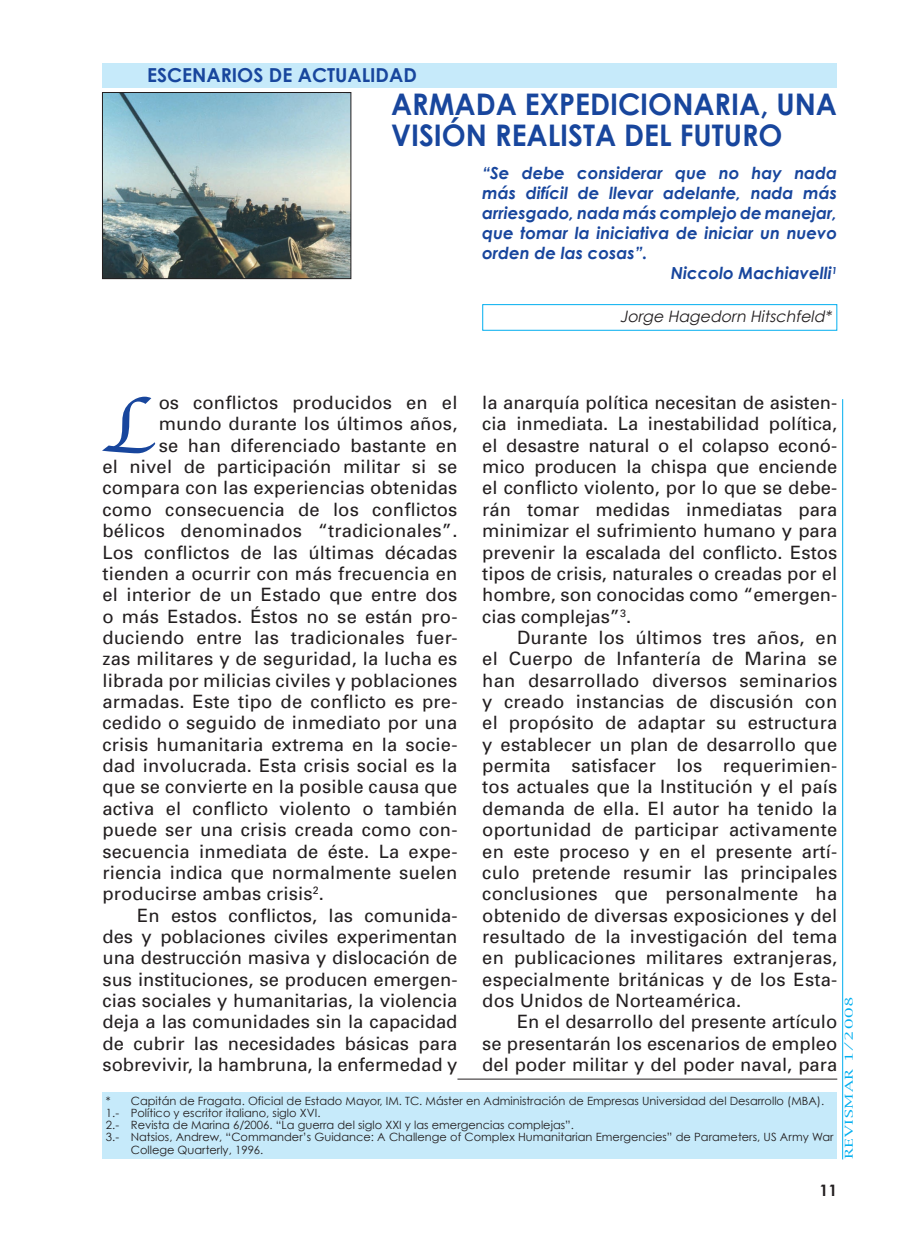
<style>
.page{position:relative;width:905px;height:1252px;background:#fff}
.page>*{position:absolute;margin:0;border:0;box-sizing:border-box;transform-origin:0 0}
.t1{font:81.38px "Apple Chancery";color:#18469d}
.t2{font:700 29.75px/31.5px "Century Gothic";color:#18469d;scale:.96 1}
.t3{font:700 19.25px "Century Gothic";color:#18469d}
.t4{font:18.38px/21.3px "Univers";letter-spacing:.01em;color:#231f20;text-align:justify}
.t5{font:italic 700 16.62px "Century Gothic";color:#18469d}
.t6{font:italic 15.75px "Century Gothic";color:#231f20}
.t7{font:700 15.75px "Century Gothic";color:#231f20}
.t8{font:11.38px "Century Gothic";color:#231f20}
.t9{font:10.5px "New York";letter-spacing:.05em;color:#00aeef;scale:1.5 1}
</style>
<div class="page">
<hr style="left:842px;top:399px;width:1px;height:760px;background:#00aeef">
<div style="left:482px;top:304px;width:355px;height:27px;border:1px solid #00aeef"></div>
<img style="left:104px;top:94px;width:245px;height:183px">
<div style="left:102px;top:92px;width:249px;height:187px;border:1px solid #231f20"></div>
<hr style="left:457px;top:1078px;width:380px;height:1px;background:#231f20">
<div style="left:102px;top:1092px;width:735px;height:67px;background:#c6eafa"></div>
<div style="left:102px;top:63px;width:735px;height:25px;background:#c6eafa"></div>
<p class="t3" style="left:147px;top:63px;width:271px">ESCENARIOS DE ACTUALIDAD</p>
<h2 class="t2" style="left:391px;top:88px;width:466px">ARMADA EXPEDICIONARIA, UNA<br>VISIÓN REALISTA DEL FUTURO</h2>
<p class="t5" style="left:482px;top:163px;width:356px">“Se debe considerar que no hay nada</p>
<p class="t5" style="left:482px;top:183px;width:356px">más difícil de llevar adelante, nada más</p>
<p class="t5" style="left:482px;top:203px;width:356px">arriesgado, nada más complejo de manejar,</p>
<p class="t5" style="left:482px;top:222px;width:356px">que tomar la iniciativa de iniciar un nuevo</p>
<p class="t5" style="left:482px;top:242px;width:166px">orden de las cosas”.</p>
<p class="t5" style="left:670px;top:262px;width:168px">Niccolo Machiavelli<sup>1</sup></p>
<p class="t6" style="left:619px;top:306px;width:216px">Jorge Hagedorn Hitschfeld*</p>
<h1 class="t1" style="left:102px;top:361px;width:54px">L</h1>
<p class="t4" style="left:159px;top:392px;width:300px">os conflictos producidos en el</p>
<p class="t4" style="left:482px;top:392px;width:356px">la anarquía política necesitan de asisten&shy;cia inmediata. La inestabilidad política, el desastre natural o el colapso econó&shy;mico producen la chispa que enciende el conflicto violento, por lo que se debe&shy;rán tomar medidas inmediatas para minimizar el sufrimiento humano y para prevenir la escalada del conflicto. Estos tipos de crisis, naturales o creadas por el hombre, son conocidas como “emergen&shy;cias complejas”<sup>3</sup>.</p>
<p class="t4" style="left:482px;top:627px;width:356px;text-indent:35px">Durante los últimos tres años, en el Cuerpo de Infantería de Marina se han desarrollado diversos seminarios y creado instancias de discusión con el propósito de adaptar su estructura y establecer un plan de desarrollo que permita satisfacer los requerimien&shy;tos actuales que la Institución y el país demanda de ella. El autor ha tenido la oportunidad de participar activamente en este proceso y en el presente artí&shy;culo pretende resumir las principales conclusiones que personalmente ha obtenido de diversas exposiciones y del resultado de la investigación del tema en publicaciones militares extranjeras, especialmente británicas y de los Esta&shy;dos Unidos de Norteamérica.</p>
<p class="t4" style="left:482px;top:1011px;width:356px;text-indent:35px">En el desarrollo del presente artículo se presentarán los escenarios de empleo del poder militar y del poder naval, para</p>
<p class="t4" style="left:159px;top:413px;width:300px">mundo durante los últimos años,</p>
<p class="t4" style="left:159px;top:435px;width:300px">se han diferenciado bastante en</p>
<p class="t4" style="left:102px;top:456px;width:356px">el nivel de participación militar si se</p>
<p class="t4" style="left:102px;top:477px;width:356px">compara con las experiencias obtenidas</p>
<p class="t4" style="left:102px;top:499px;width:356px">como consecuencia de los conflictos</p>
<p class="t4" style="left:102px;top:520px;width:356px">bélicos denominados “tradicionales”.</p>
<p class="t4" style="left:102px;top:541px;width:356px">Los conflictos de las últimas décadas</p>
<p class="t4" style="left:102px;top:563px;width:356px">tienden a ocurrir con más frecuencia en</p>
<p class="t4" style="left:102px;top:584px;width:356px">el interior de un Estado que entre dos</p>
<p class="t4" style="left:102px;top:605px;width:356px">o más Estados. Éstos no se están pro-</p>
<p class="t4" style="left:102px;top:627px;width:356px">duciendo entre las tradicionales fuer-</p>
<p class="t4" style="left:102px;top:648px;width:356px">zas militares y de seguridad, la lucha es</p>
<p class="t4" style="left:102px;top:669px;width:356px">librada por milicias civiles y poblaciones</p>
<p class="t4" style="left:102px;top:691px;width:356px">armadas. Este tipo de conflicto es pre-</p>
<p class="t4" style="left:102px;top:712px;width:356px">cedido o seguido de inmediato por una</p>
<p class="t4" style="left:102px;top:733px;width:356px">crisis humanitaria extrema en la socie-</p>
<p class="t4" style="left:102px;top:755px;width:356px">dad involucrada. Esta crisis social es la</p>
<p class="t4" style="left:102px;top:776px;width:356px">que se convierte en la posible causa que</p>
<p class="t4" style="left:102px;top:798px;width:356px">activa el conflicto violento o también</p>
<p class="t4" style="left:102px;top:819px;width:356px">puede ser una crisis creada como con-</p>
<p class="t4" style="left:102px;top:840px;width:356px">secuencia inmediata de éste. La expe-</p>
<p class="t4" style="left:102px;top:862px;width:356px">riencia indica que normalmente suelen</p>
<p class="t4" style="left:102px;top:883px;width:223px">producirse ambas crisis<sup>2</sup>.</p>
<p class="t4" style="left:137px;top:904px;width:321px">En estos conflictos, las comunida-</p>
<p class="t4" style="left:102px;top:926px;width:356px">des y poblaciones civiles experimentan</p>
<p class="t4" style="left:102px;top:947px;width:356px">una destrucción masiva y dislocación de</p>
<p class="t4" style="left:102px;top:968px;width:356px">sus instituciones, se producen emergen-</p>
<p class="t4" style="left:102px;top:990px;width:356px">cias sociales y humanitarias, la violencia</p>
<p class="t4" style="left:102px;top:1011px;width:356px">deja a las comunidades sin la capacidad</p>
<p class="t4" style="left:102px;top:1032px;width:356px">de cubrir las necesidades básicas para</p>
<p class="t4" style="left:102px;top:1054px;width:356px">sobrevivir, la hambruna, la enfermedad y</p>
<p class="t9" style="left:841px;top:1159px;width:110px;rotate:-90deg">REVISMAR 1/2008</p>
<p class="t8" style="left:106px;top:1093px;width:719px">* Capitán de Fragata. Oficial de Estado Mayor, IM. TC. Máster en Administración de Empresas Universidad del Desarrollo (MBA).</p>
<p class="t8" style="left:106px;top:1105px;width:216px">1.- Político y escritor italiano, siglo XVI.</p>
<p class="t8" style="left:106px;top:1117px;width:469px">2.- Revista de Marina 6/2006. “La guerra del siglo XXI y las emergencias complejas”.</p>
<p class="t8" style="left:106px;top:1130px;width:729px">3.- Natsios, Andrew, “Commander’s Guidance: A Challenge of Complex Humanitarian Emergencies” de Parameters, US Army War</p>
<p class="t8" style="left:131px;top:1142px;width:134px">College Quarterly, 1996.</p>
<p class="t7" style="left:819px;top:1180px;width:19px">11</p>
</div>
